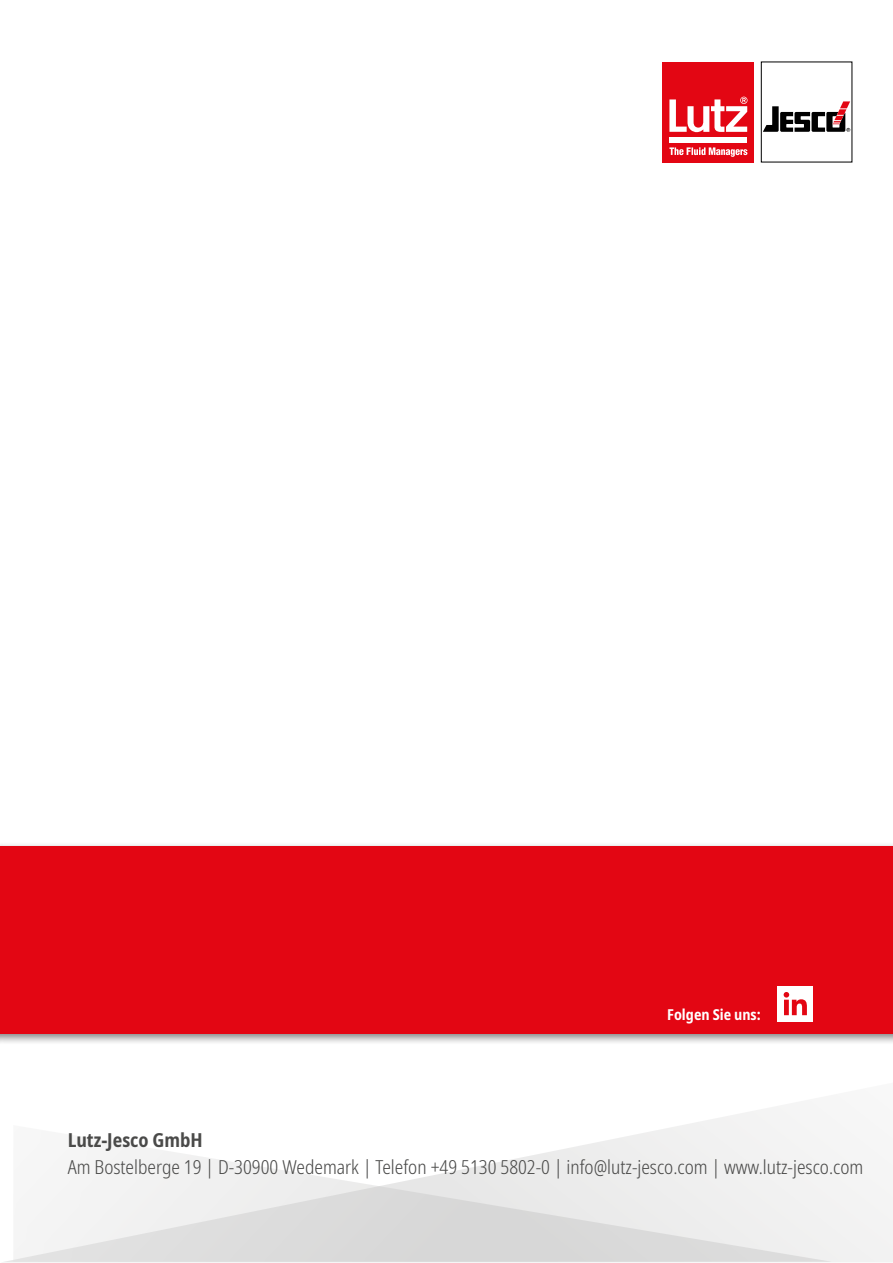
<style>
.page{position:relative;width:893px;height:1263px;background:#fff}
.page>*{position:absolute;margin:0;border:0;box-sizing:border-box;transform-origin:0 0}
.t1{font:300 condensed 19.2px "Noto Sans";color:#4a4a49}
.t2{font:700 condensed 19.2px "Noto Sans";color:#4a4a49}
.t3{font:700 condensed 15px "Noto Sans";color:#fff}
</style>
<div class="page">
<svg style="left:5px;top:1106px;width:888px;height:156px"></svg>
<svg style="left:13px;top:1125px;width:819px;height:137px"></svg>
<div style="left:0;top:842px;width:893px;height:203px;background:#000;opacity:.5"></div>
<div style="left:0;top:847px;width:893px;height:187px;background:#e30613"></div>
<div style="left:777px;top:986px;width:36px;height:35px;background:#fff"></div>
<svg style="left:784px;top:992px;width:23px;height:23px"></svg>
<div style="left:663px;top:62px;width:91px;height:100px;background:#e30613"></div>
<div style="left:669px;top:137px;width:78px;height:6px;background:#fff"></div>
<svg style="left:669px;top:97px;width:78px;height:35px"></svg>
<svg style="left:669px;top:147px;width:78px;height:10px"></svg>
<svg style="left:763px;top:101px;width:87px;height:31px"></svg>
<p class="t3" style="left:667px;top:1004px;width:95px">Folgen Sie uns:</p>
<p class="t2" style="left:68px;top:1127px;width:137px">Lutz-Jesco GmbH</p>
<p class="t1" style="left:68px;top:1153px;width:797px">Am Bostelberge 19 | D-30900 Wedemark | Telefon +49 5130 5802-0 | info@lutz-jesco.com | www.lutz-jesco.com</p>
</div>
